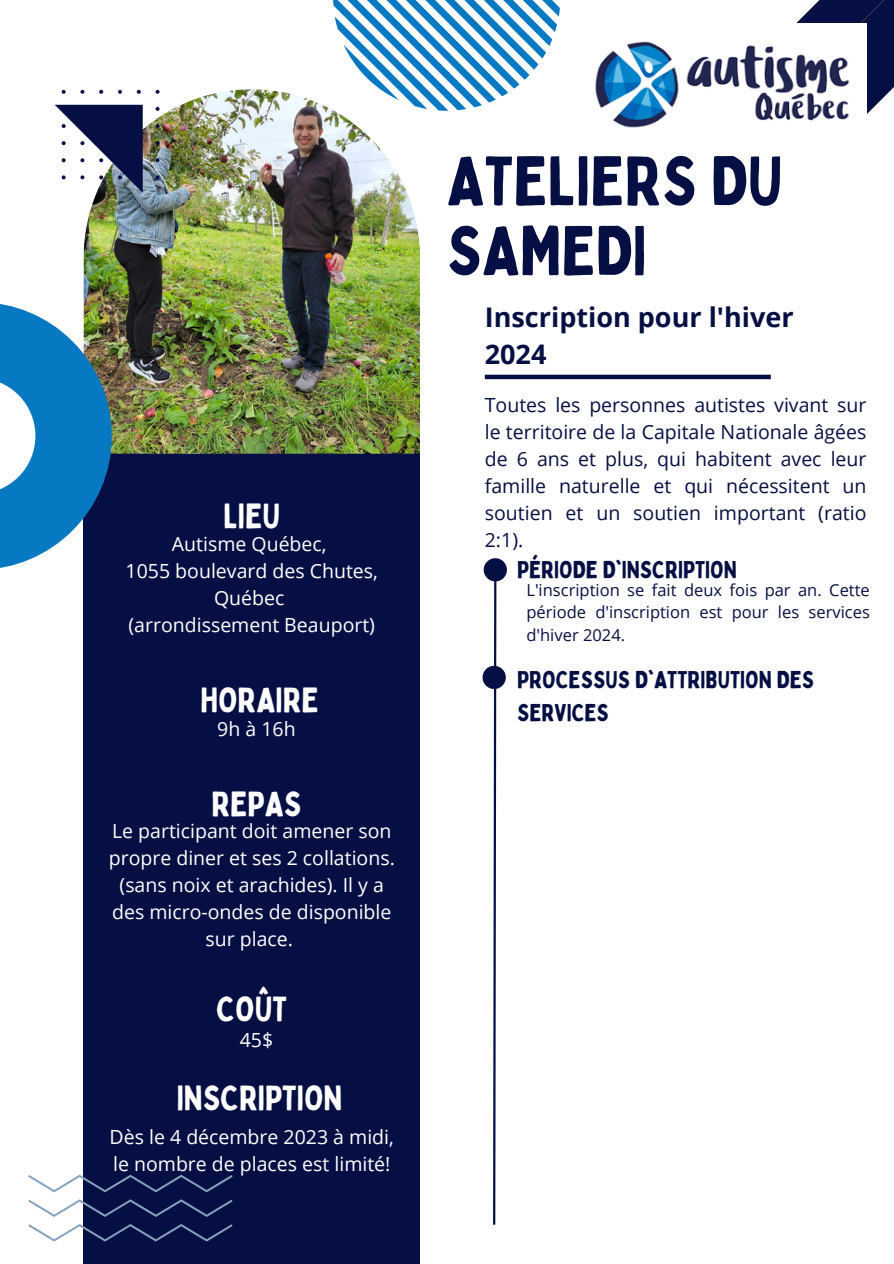
<style>
.page{position:relative;width:894px;height:1264px;background:#fff}
.page>*{position:absolute;margin:0;border:0;box-sizing:border-box;transform-origin:0 0}
.t1{font:68.25px/69.8px "Bobby Jones";color:#060f43}
.t2{font:34.5px "Bobby Jones";color:#fff}
.t3{font:700 27px/37.2px "Open Sans";color:#060f43}
.t4{font:24px/32.7px "Bobby Jones";color:#060f43}
.t5{font:19.5px/27px "Open Sans";color:#fff;text-align:center}
.t6{font:19.5px/27px "Open Sans";color:#060f43;text-align:justify}
.t7{font:16.5px/22.5px "Open Sans";color:#060f43;text-align:justify}
</style>
<div class="page">
<div style="left:84px;top:366px;width:336px;height:897px;background:#060f43"></div>
<svg style="left:333px;top:0;width:226px;height:111px"></svg>
<img style="left:84px;top:89px;width:335px;height:365px">
<hr style="left:484px;top:375px;width:286px;height:4px;background:#060f43">
<svg style="left:482px;top:558px;width:24px;height:667px"></svg>
<svg style="left:0;top:302px;width:112px;height:268px"></svg>
<svg style="left:28px;top:1174px;width:204px;height:67px"></svg>
<svg style="left:796px;top:0;width:97px;height:114px"></svg>
<svg style="left:62px;top:90px;width:4px;height:4px"></svg>
<svg style="left:80px;top:90px;width:4px;height:4px"></svg>
<svg style="left:99px;top:90px;width:4px;height:4px"></svg>
<svg style="left:118px;top:90px;width:4px;height:4px"></svg>
<svg style="left:137px;top:90px;width:4px;height:4px"></svg>
<svg style="left:155px;top:90px;width:4px;height:4px"></svg>
<svg style="left:155px;top:107px;width:4px;height:4px"></svg>
<svg style="left:155px;top:124px;width:4px;height:4px"></svg>
<svg style="left:155px;top:141px;width:4px;height:4px"></svg>
<svg style="left:155px;top:158px;width:4px;height:4px"></svg>
<svg style="left:155px;top:175px;width:4px;height:4px"></svg>
<svg style="left:55px;top:105px;width:88px;height:88px"></svg>
<img style="left:595px;top:23px;width:270px;height:105px">
<p class="t2" style="left:223px;top:494px;width:58px">LIEU</p>
<p class="t5" style="left:172px;top:529px;width:156px">Autisme Québec,</p>
<p class="t5" style="left:126px;top:556px;width:254px">1055 boulevard des Chutes,<br>Québec</p>
<p class="t5" style="left:128px;top:610px;width:248px">(arrondissement Beauport)</p>
<p class="t2" style="left:200px;top:677px;width:120px">HORAIRE</p>
<p class="t5" style="left:217px;top:715px;width:80px">9h à 16h</p>
<p class="t2" style="left:211px;top:782px;width:92px">REPAS</p>
<p class="t5" style="left:109px;top:817px;width:287px">Le participant doit amener son propre diner et ses 2 collations. (sans noix et arachides). Il y a des micro-ondes de disponible sur place.</p>
<p class="t2" style="left:216px;top:986px;width:72px">COÛT</p>
<p class="t5" style="left:240px;top:1026px;width:35px">45$</p>
<p class="t2" style="left:177px;top:1076px;width:167px">INSCRIPTION</p>
<p class="t5" style="left:110px;top:1123px;width:286px;text-align:left">Dès le 4 décembre 2023 à midi, le nombre de places est limité!</p>
<p class="t1" style="left:446px;top:144px;width:337px">ATELIERS DU<br>SAMEDI</p>
<p class="t3" style="left:484px;top:298px;width:310px">Inscription pour l'hiver<br>2024</p>
<p class="t6" style="left:484px;top:391px;width:383px">Toutes les personnes autistes vivant sur le territoire de la Capitale Nationale âgées de 6 ans et plus, qui habitent avec leur famille naturelle et qui nécessitent un soutien et un soutien important (ratio 2:1).</p>
<p class="t4" style="left:517px;top:553px;width:221px">PÉRIODE D'INSCRIPTION</p>
<p class="t7" style="left:526px;top:578px;width:345px">L'inscription se fait deux fois par an. Cette période d'inscription est pour les services d'hiver 2024.</p>
<p class="t4" style="left:517px;top:663px;width:298px">PROCESSUS D'ATTRIBUTION DES<br>SERVICES</p>
</div>
